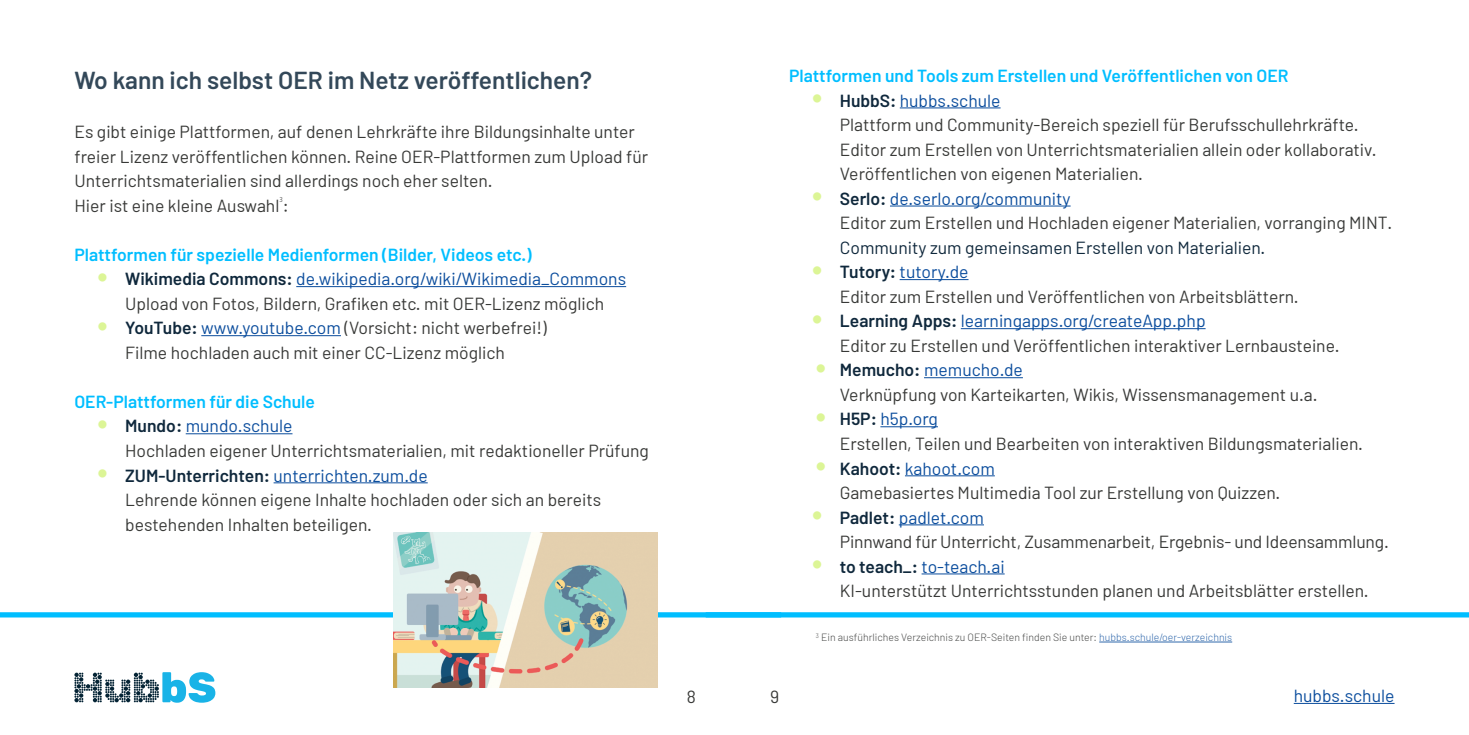
<style>
.page{position:relative;width:1469px;height:735px;background:#fff}
.page>*{position:absolute;margin:0;border:0;box-sizing:border-box;transform-origin:0 0}
.t1{font:600 24.5px "Barlow";color:#334859}
.t2{font:17.5px/24.5px "Barlow";color:#383937}
.t3{font:600 17.5px "Barlow";color:#00beff}
.t4{font:17.5px "Barlow";color:#0f283c}
.t5{font:17.5px "Barlow";color:#0b4d9d}
.t6{font:300 10.5px "Barlow";color:#474847}
.t7{font:300 condensed 7.17px "Frutiger LT Std";color:#474847}
.s1{font-size:35px;color:#dcf596}
.s2{font-weight:600;color:#0f283c}
.s3{color:#0b4d9d}
.s4{color:#3068ac}
</style>
<div class="page">
<hr style="left:1293px;top:702px;width:101px;height:1px;background:#0b4d9d">
<div style="left:705px;top:612px;width:763px;height:5px;background:#00beff"></div>
<div style="left:0;top:612px;width:781px;height:5px;background:#00beff"></div>
<svg style="left:74px;top:672px;width:141px;height:30px"></svg>
<hr style="left:296px;top:286px;width:330px;height:1px;background:#0b4d9d">
<hr style="left:201px;top:335px;width:140px;height:1px;background:#0b4d9d">
<hr style="left:186px;top:433px;width:106px;height:1px;background:#0b4d9d">
<hr style="left:273px;top:482px;width:155px;height:1px;background:#0b4d9d">
<img style="left:394px;top:532px;width:263px;height:154px">
<hr style="left:1099px;top:641px;width:133px;height:1px;background:#3068ac">
<hr style="left:899px;top:107px;width:101px;height:1px;background:#0b4d9d">
<hr style="left:890px;top:205px;width:180px;height:1px;background:#0b4d9d">
<hr style="left:899px;top:279px;width:69px;height:1px;background:#0b4d9d">
<hr style="left:960px;top:328px;width:245px;height:1px;background:#0b4d9d">
<hr style="left:924px;top:377px;width:98px;height:1px;background:#0b4d9d">
<hr style="left:880px;top:426px;width:58px;height:1px;background:#0b4d9d">
<hr style="left:905px;top:475px;width:89px;height:1px;background:#0b4d9d">
<hr style="left:898px;top:524px;width:86px;height:1px;background:#0b4d9d">
<hr style="left:921px;top:573px;width:83px;height:1px;background:#0b4d9d">
<h1 class="t1" style="left:74px;top:65px;width:519px">Wo kann ich selbst OER im Netz veröffentlichen?</h1>
<p class="t2" style="left:74px;top:119px;width:575px">Es gibt einige Plattformen, auf denen Lehrkräfte ihre Bildungsinhalte unter freier Lizenz veröffentlichen können. Reine OER-Plattformen zum Upload für Unterrichtsmaterialien sind allerdings noch eher selten.<br>Hier ist eine kleine Auswahl :</p>
<p class="t7" style="left:279px;top:196px;width:5px">3</p>
<p class="t3" style="left:74px;top:243px;width:458px">Plattformen für spezielle Medienformen (Bilder, Videos etc.)</p>
<p class="t2" style="left:97px;top:266px;width:530px;text-align:center"><span class="s1">•</span> <span class="s2">Wikimedia Commons:</span> <span class="s3">de.wikipedia.org/wiki/Wikimedia_Commons<br></span>Upload von Fotos, Bildern, Grafiken etc. mit OER-Lizenz möglich</p>
<p class="t2" style="left:125px;top:315px;width:423px;text-indent:-28px"><span class="s1">•</span> <span class="s2">YouTube:</span> <span class="s3">www.youtube.com</span> (Vorsicht: nicht werbefrei!)<br>Filme hochladen auch mit einer CC-Lizenz möglich</p>
<p class="t3" style="left:74px;top:390px;width:242px">OER-Plattformen für die Schule</p>
<p class="t2" style="left:125px;top:413px;width:525px;text-indent:-28px"><span class="s1">•</span> <span class="s2">Mundo:</span> <span class="s3">mundo.schule<br></span>Hochladen eigener Unterrichtsmaterialien, mit redaktioneller Prüfung</p>
<p class="t2" style="left:125px;top:462px;width:477px;text-indent:-28px"><span class="s1">•</span> <span class="s2">ZUM-Unterrichten:</span> <span class="s3">unterrichten.zum.de<br></span>Lehrende können eigene Inhalte hochladen oder sich an bereits bestehenden Inhalten beteiligen.</p>
<p class="t3" style="left:789px;top:65px;width:501px">Plattformen und Tools zum Erstellen und Veröffentlichen von OER</p>
<p class="t2" style="left:839px;top:87px;width:538px;text-indent:-28px"><span class="s1">•</span> <span class="s2">HubbS:</span> <span class="s3">hubbs.schule<br></span>Plattform und Community-Bereich speziell für Berufsschullehrkräfte.<br>Editor zum Erstellen von Unterrichtsmaterialien allein oder kollaborativ.<br>Veröffentlichen von eigenen Materialien.</p>
<p class="t2" style="left:839px;top:185px;width:554px;text-indent:-28px"><span class="s1">•</span> <span class="s2">Serlo:</span> <span class="s3">de.serlo.org/community<br></span>Editor zum Erstellen und Hochladen eigener Materialien, vorranging MINT.</p>
<p class="t4" style="left:839px;top:236px;width:427px">Community zum gemeinsamen Erstellen von Materialien.</p>
<p class="t2" style="left:839px;top:259px;width:460px;text-indent:-28px"><span class="s1">•</span> <span class="s2">Tutory:</span> <span class="s3">tutory.de<br></span>Editor zum Erstellen und Veröffentlichen von Arbeitsblättern.</p>
<p class="t2" style="left:839px;top:308px;width:501px;text-indent:-28px"><span class="s1">•</span> <span class="s2">Learning Apps:</span> <span class="s3">learningapps.org/createApp.php<br></span>Editor zu Erstellen und Veröffentlichen interaktiver Lernbausteine.</p>
<p class="t2" style="left:839px;top:357px;width:479px;text-indent:-24px"><span class="s1">•</span> <span class="s2">Memucho:</span> <span class="s3">memucho.de<br></span>Verknüpfung von Karteikarten, Wikis, Wissensmanagement u.a.</p>
<p class="t2" style="left:839px;top:406px;width:524px;text-indent:-24px"><span class="s1">•</span> <span class="s2">H5P:</span> <span class="s3">h5p.org<br></span>Erstellen, Teilen und Bearbeiten von interaktiven Bildungsmaterialien.</p>
<p class="t2" style="left:839px;top:455px;width:442px;text-indent:-24px"><span class="s1">•</span> <span class="s2">Kahoot:</span> <span class="s3">kahoot.com<br></span>Gamebasiertes Multimedia Tool zur Erstellung von Quizzen.</p>
<p class="t2" style="left:839px;top:504px;width:550px;text-indent:-28px"><span class="s1">•</span> <span class="s2">Padlet:</span> <span class="s3">padlet.com<br></span>Pinnwand für Unterricht, Zusammenarbeit, Ergebnis- und Ideensammlung.</p>
<p class="t2" style="left:839px;top:553px;width:530px;text-indent:-28px"><span class="s1">•</span> <span class="s2">to teach_:</span> <span class="s3">to-teach.ai<br></span>KI-unterstützt Unterrichtsstunden planen und Arbeitsblätter erstellen.</p>
<p class="t6" style="left:816px;top:630px;width:418px"><sup>3</sup> Ein ausführliches Verzeichnis zu OER-Seiten finden Sie unter: <span class="s4">hubbs.schule/oer-verzeichnis</span></p>
<p class="t2" style="left:686px;top:684px;width:11px">8</p>
<p class="t2" style="left:770px;top:684px;width:11px">9</p>
<p class="t5" style="left:1293px;top:684px;width:102px">hubbs.schule</p>
</div>
